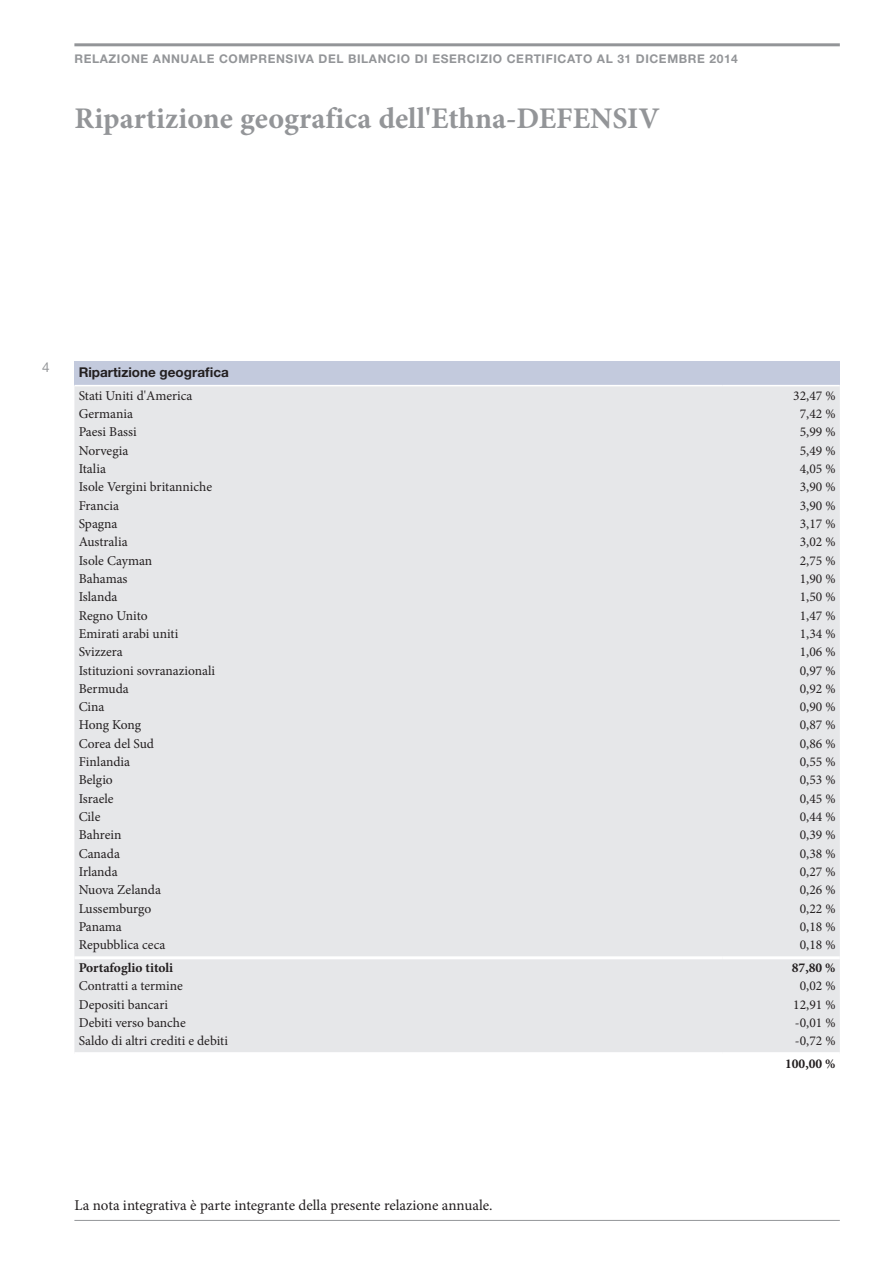
<style>
.page{position:relative;width:893px;height:1263px;background:#fff}
.page>*{position:absolute;margin:0;border:0;box-sizing:border-box;transform-origin:0 0}
.Header_Section{font:700 30px "Minion Pro";color:#939598}
.Data1_L_Tab{font:15px "Minion Pro";color:#231f20}
.Data1_L{font:13.5px "Minion Pro";color:#231f20}
.Data1_R{font:13.5px "Minion Pro";color:#231f20}
.Header_Bold{font:700 13.5px "Helvetica Neue";color:#231f20}
.Data1_L-2{font:700 13.5px "Minion Pro";letter-spacing:-.005em;color:#231f20}
.Data1_R-2{font:700 13.5px "Minion Pro";color:#231f20}
.t1{font:13.5px "Helvetica Neue";color:#939598}
.t2{font:700 12px "Helvetica Neue";letter-spacing:.05em;color:#939598}
</style>
<div class="page">
<hr style="left:74px;top:1220px;width:766px;height:1px;background:#939598">
<hr style="left:74px;top:43px;width:766px;height:3px;background:#939598">
<div style="left:74px;top:361px;width:766px;height:25px;background:#c3cadd"></div>
<div style="left:74px;top:386px;width:766px;height:666px;background:#e6e7e9"></div>
<hr style="left:74px;top:385px;width:649px;height:1px;background:#fff">
<hr style="left:723px;top:385px;width:117px;height:1px;background:#fff">
<hr style="left:74px;top:956px;width:649px;height:3px;background:#fff">
<hr style="left:723px;top:956px;width:117px;height:3px;background:#fff">
<p class="t2" style="left:74px;top:52px;width:665px">RELAZIONE ANNUALE COMPRENSIVA DEL BILANCIO DI ESERCIZIO CERTIFICATO AL 31 DICEMBRE 2014</p>
<p class="Header_Section" style="left:74px;top:97px;width:587px">Ripartizione geografica dell'Ethna-DEFENSIV</p>
<p class="t1" style="left:42px;top:359px;width:9px">4</p>
<p class="Header_Bold" style="left:79px;top:364px;width:152px">Ripartizione geografica</p>
<p class="Data1_L" style="left:79px;top:386px;width:115px">Stati Uniti d'America</p>
<p class="Data1_R" style="left:793px;top:386px;width:44px">32,47 %</p>
<p class="Data1_L" style="left:79px;top:405px;width:56px">Germania</p>
<p class="Data1_R" style="left:800px;top:405px;width:37px">7,42 %</p>
<p class="Data1_L" style="left:79px;top:423px;width:60px">Paesi Bassi</p>
<p class="Data1_R" style="left:800px;top:423px;width:37px">5,99 %</p>
<p class="Data1_L" style="left:79px;top:441px;width:51px">Norvegia</p>
<p class="Data1_R" style="left:800px;top:441px;width:37px">5,49 %</p>
<p class="Data1_L" style="left:79px;top:460px;width:29px">Italia</p>
<p class="Data1_R" style="left:800px;top:460px;width:37px">4,05 %</p>
<p class="Data1_L" style="left:79px;top:478px;width:135px">Isole Vergini britanniche</p>
<p class="Data1_R" style="left:800px;top:478px;width:37px">3,90 %</p>
<p class="Data1_L" style="left:79px;top:496px;width:42px">Francia</p>
<p class="Data1_R" style="left:800px;top:496px;width:37px">3,90 %</p>
<p class="Data1_L" style="left:79px;top:515px;width:40px">Spagna</p>
<p class="Data1_R" style="left:800px;top:515px;width:37px">3,17 %</p>
<p class="Data1_L" style="left:79px;top:533px;width:50px">Australia</p>
<p class="Data1_R" style="left:800px;top:533px;width:37px">3,02 %</p>
<p class="Data1_L" style="left:79px;top:551px;width:75px">Isole Cayman</p>
<p class="Data1_R" style="left:800px;top:551px;width:37px">2,75 %</p>
<p class="Data1_L" style="left:79px;top:569px;width:50px">Bahamas</p>
<p class="Data1_R" style="left:800px;top:569px;width:37px">1,90 %</p>
<p class="Data1_L" style="left:79px;top:588px;width:40px">Islanda</p>
<p class="Data1_R" style="left:800px;top:588px;width:37px">1,50 %</p>
<p class="Data1_L" style="left:79px;top:606px;width:70px">Regno Unito</p>
<p class="Data1_R" style="left:800px;top:606px;width:37px">1,47 %</p>
<p class="Data1_L" style="left:79px;top:624px;width:101px">Emirati arabi uniti</p>
<p class="Data1_R" style="left:800px;top:624px;width:37px">1,34 %</p>
<p class="Data1_L" style="left:79px;top:643px;width:46px">Svizzera</p>
<p class="Data1_R" style="left:800px;top:643px;width:37px">1,06 %</p>
<p class="Data1_L" style="left:79px;top:661px;width:138px">Istituzioni sovranazionali</p>
<p class="Data1_R" style="left:800px;top:661px;width:37px">0,97 %</p>
<p class="Data1_L" style="left:79px;top:679px;width:52px">Bermuda</p>
<p class="Data1_R" style="left:800px;top:679px;width:37px">0,92 %</p>
<p class="Data1_L" style="left:79px;top:698px;width:27px">Cina</p>
<p class="Data1_R" style="left:800px;top:698px;width:37px">0,90 %</p>
<p class="Data1_L" style="left:79px;top:716px;width:64px">Hong Kong</p>
<p class="Data1_R" style="left:800px;top:716px;width:37px">0,87 %</p>
<p class="Data1_L" style="left:79px;top:734px;width:77px">Corea del Sud</p>
<p class="Data1_R" style="left:800px;top:734px;width:37px">0,86 %</p>
<p class="Data1_L" style="left:79px;top:753px;width:53px">Finlandia</p>
<p class="Data1_R" style="left:800px;top:753px;width:37px">0,55 %</p>
<p class="Data1_L" style="left:79px;top:771px;width:36px">Belgio</p>
<p class="Data1_R" style="left:800px;top:771px;width:37px">0,53 %</p>
<p class="Data1_L" style="left:79px;top:789px;width:37px">Israele</p>
<p class="Data1_R" style="left:800px;top:789px;width:37px">0,45 %</p>
<p class="Data1_L" style="left:79px;top:808px;width:23px">Cile</p>
<p class="Data1_R" style="left:800px;top:808px;width:37px">0,44 %</p>
<p class="Data1_L" style="left:79px;top:826px;width:44px">Bahrein</p>
<p class="Data1_R" style="left:800px;top:826px;width:37px">0,39 %</p>
<p class="Data1_L" style="left:79px;top:844px;width:43px">Canada</p>
<p class="Data1_R" style="left:800px;top:844px;width:37px">0,38 %</p>
<p class="Data1_L" style="left:79px;top:863px;width:41px">Irlanda</p>
<p class="Data1_R" style="left:800px;top:863px;width:37px">0,27 %</p>
<p class="Data1_L" style="left:79px;top:881px;width:84px">Nuova Zelanda</p>
<p class="Data1_R" style="left:800px;top:881px;width:37px">0,26 %</p>
<p class="Data1_L" style="left:79px;top:899px;width:74px">Lussemburgo</p>
<p class="Data1_R" style="left:800px;top:899px;width:37px">0,22 %</p>
<p class="Data1_L" style="left:79px;top:918px;width:45px">Panama</p>
<p class="Data1_R" style="left:800px;top:918px;width:37px">0,18 %</p>
<p class="Data1_L" style="left:79px;top:936px;width:88px">Repubblica ceca</p>
<p class="Data1_R" style="left:800px;top:936px;width:37px">0,18 %</p>
<p class="Data1_L-2" style="left:79px;top:958px;width:96px">Portafoglio titoli</p>
<p class="Data1_R-2" style="left:792px;top:958px;width:45px">87,80 %</p>
<p class="Data1_L" style="left:79px;top:977px;width:106px">Contratti a termine</p>
<p class="Data1_R" style="left:800px;top:977px;width:37px">0,02 %</p>
<p class="Data1_L" style="left:79px;top:995px;width:91px">Depositi bancari</p>
<p class="Data1_R" style="left:793px;top:995px;width:44px">12,91 %</p>
<p class="Data1_L" style="left:79px;top:1013px;width:109px">Debiti verso banche</p>
<p class="Data1_R" style="left:795px;top:1013px;width:42px">-0,01 %</p>
<p class="Data1_L" style="left:79px;top:1032px;width:151px">Saldo di altri crediti e debiti</p>
<p class="Data1_R" style="left:795px;top:1032px;width:42px">-0,72 %</p>
<p class="Data1_R-2" style="left:785px;top:1054px;width:52px">100,00 %</p>
<p class="Data1_L_Tab" style="left:74px;top:1195px;width:420px">La nota integrativa è parte integrante della presente relazione annuale.</p>
</div>
